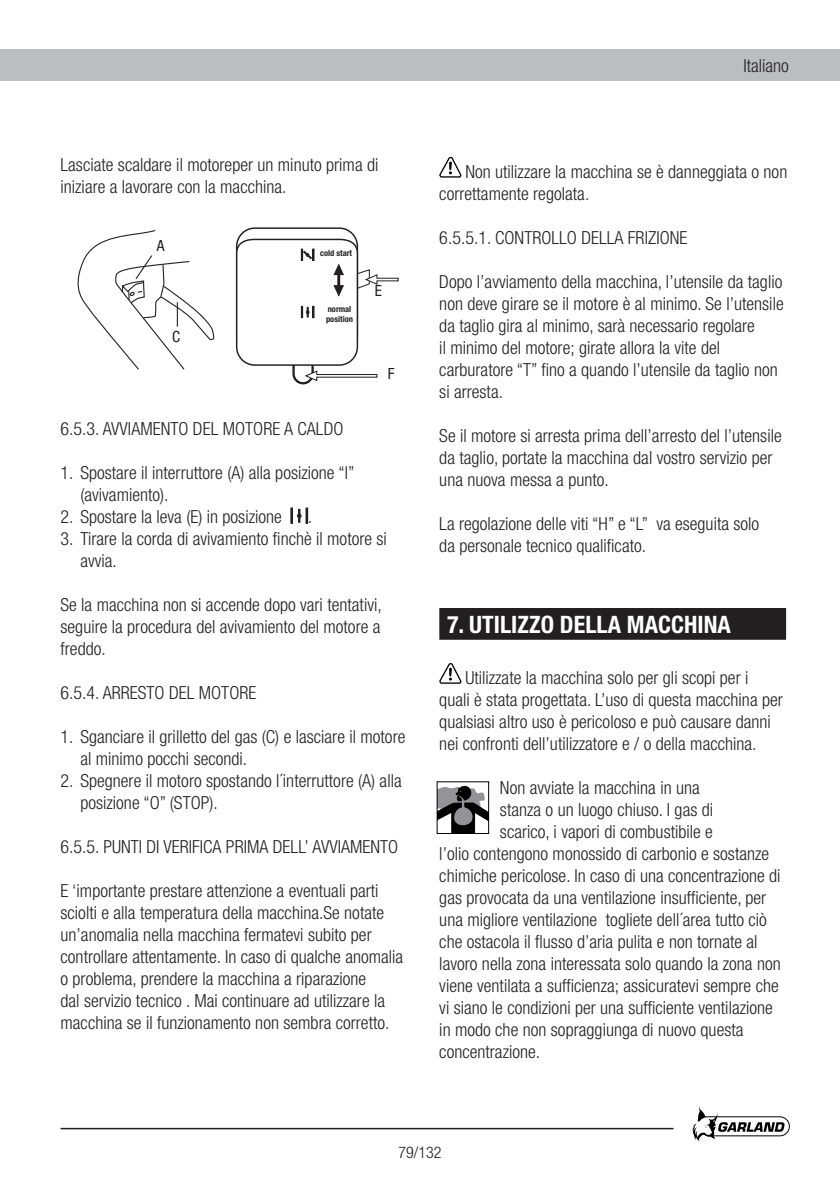
<style>
.page{position:relative;width:840px;height:1191px;background:#fff}
.page>*{position:absolute;margin:0;border:0;box-sizing:border-box;transform-origin:0 0}
.t1{font:700 condensed 24px "Helvetica Neue";color:#fff}
.t2{font:300 condensed 18px/22px "Helvetica Neue";color:#231f20}
.t3{font:300 condensed 16px "Helvetica Neue";color:#231f20}
.t4{font:condensed 15.4px "Helvetica Neue";color:#231f20}
.t5{font:700 condensed 8.4px/10.2px "Helvetica Neue";color:#231f20}
</style>
<div class="page">
<div style="left:0;top:50px;width:839px;height:31px;background:#bcbdc0"></div>
<svg style="left:692px;top:1107px;width:97px;height:34px"></svg>
<hr style="left:60px;top:1127px;width:613px;height:2px;background:#231f20">
<div style="left:305px;top:508px;width:3px;height:15px;border:1px solid #231f20"></div>
<svg style="left:290px;top:508px;width:17px;height:15px"></svg>
<svg style="left:439px;top:157px;width:23px;height:21px"></svg>
<div style="left:440px;top:609px;width:344px;height:30px;background:#231f20"></div>
<div style="left:439px;top:608px;width:346px;height:32px;border:2px solid #231f20"></div>
<svg style="left:439px;top:663px;width:23px;height:21px"></svg>
<svg style="left:438px;top:785px;width:48px;height:46px"></svg>
<div style="left:436px;top:781px;width:52px;height:52px;border:1px solid #000"></div>
<div style="left:292px;top:352px;width:21px;height:32px;border:2px solid #231f20;border-radius:9px"></div>
<svg style="left:235px;top:238px;width:163px;height:143px"></svg>
<svg style="left:77px;top:230px;width:137px;height:140px"></svg>
<p class="t2" style="left:60px;top:154px;width:319px">Lasciate scaldare il motoreper un minuto prima di iniziare a lavorare con la macchina.</p>
<p class="t4" style="left:157px;top:236px;width:9px">A</p>
<p class="t4" style="left:172px;top:328px;width:10px">C</p>
<p class="t5" style="left:320px;top:248px;width:33px">cold start</p>
<p class="t5" style="left:326px;top:304px;width:28px">normal position</p>
<p class="t4" style="left:374px;top:281px;width:9px">E</p>
<p class="t4" style="left:387px;top:364px;width:8px">F</p>
<p class="t2" style="left:60px;top:418px;width:284px">6.5.3. AVVIAMENTO DEL MOTORE A CALDO</p>
<p class="t2" style="left:80px;top:462px;width:275px;text-indent:-20px">1. Spostare il interruttore (A) alla posizione “I” (avivamiento).</p>
<p class="t2" style="left:60px;top:506px;width:223px">2. Spostare la leva (E) in posizione</p>
<p class="t2" style="left:308px;top:506px;width:6px">.</p>
<p class="t2" style="left:80px;top:528px;width:308px;text-indent:-20px">3. Tirare la corda di avivamiento finchè il motore si avvia.</p>
<p class="t2" style="left:60px;top:594px;width:322px;text-align:justify">Se la macchina non si accende dopo vari tentativi, seguire la procedura del avivamiento del motore a freddo.</p>
<p class="t2" style="left:60px;top:682px;width:197px">6.5.4. ARRESTO DEL MOTORE</p>
<p class="t2" style="left:80px;top:726px;width:326px;text-indent:-20px">1. Sganciare il grilletto del gas (C) e lasciare il motore al minimo pocchi secondi.</p>
<p class="t2" style="left:80px;top:770px;width:322px;text-indent:-20px">2. Spegnere il motoro spostando l´interruttore (A) alla posizione “O” (STOP).</p>
<p class="t2" style="left:60px;top:836px;width:339px">6.5.5. PUNTI DI VERIFICA PRIMA DELL’ AVVIAMENTO</p>
<p class="t2" style="left:60px;top:880px;width:344px">E ‘importante prestare attenzione a eventuali parti sciolti e alla temperatura della macchina.Se notate un’anomalia nella macchina fermatevi subito per controllare attentamente. In caso di qualche anomalia o problema, prendere la macchina a riparazione<br>dal servizio tecnico . Mai continuare ad utilizzare la macchina se il funzionamento non sembra corretto.</p>
<p class="t2" style="left:743px;top:55px;width:47px">Italiano</p>
<p class="t2" style="left:439px;top:160px;width:349px;text-indent:26px">Non utilizzare la macchina se è danneggiata o non correttamente regolata.</p>
<p class="t2" style="left:439px;top:226px;width:249px">6.5.5.1. CONTROLLO DELLA FRIZIONE</p>
<p class="t2" style="left:439px;top:270px;width:345px">Dopo l’avviamento della macchina, l’utensile da taglio non deve girare se il motore è al minimo. Se l’utensile da taglio gira al minimo, sarà necessario regolare<br>il minimo del motore; girate allora la vite del carburatore “T” fino a quando l’utensile da taglio non si arresta.</p>
<p class="t2" style="left:439px;top:424px;width:344px">Se il motore si arresta prima dell’arresto del l’utensile da taglio, portate la macchina dal vostro servizio per una nuova messa a punto.</p>
<p class="t2" style="left:439px;top:512px;width:321px">La regolazione delle viti “H” e “L” va eseguita solo da personale tecnico qualificato.</p>
<h1 class="t1" style="left:447px;top:610px;width:285px">7. UTILIZZO DELLA MACCHINA</h1>
<p class="t2" style="left:439px;top:666px;width:345px;text-indent:26px">Utilizzate la macchina solo per gli scopi per i quali è stata progettata. L’uso di questa macchina per qualsiasi altro uso è pericoloso e può causare danni nei confronti dell’utilizzatore e / o della macchina.</p>
<p class="t2" style="left:499px;top:776px;width:201px">Non avviate la macchina in una</p>
<p class="t2" style="left:499px;top:798px;width:214px">stanza o un luogo chiuso. I gas di</p>
<p class="t2" style="left:499px;top:820px;width:214px">scarico, i vapori di combustibile e</p>
<p class="t2" style="left:439px;top:842px;width:331px">l’olio contengono monossido di carbonio e sostanze</p>
<p class="t2" style="left:439px;top:864px;width:342px">chimiche pericolose. In caso di una concentrazione di</p>
<p class="t2" style="left:439px;top:886px;width:328px">gas provocata da una ventilazione insufficiente, per</p>
<p class="t2" style="left:439px;top:908px;width:329px">una migliore ventilazione togliete dell´area tutto ciò</p>
<p class="t2" style="left:439px;top:930px;width:319px">che ostacola il flusso d’aria pulita e non tornate al</p>
<p class="t2" style="left:439px;top:952px;width:343px">lavoro nella zona interessata solo quando la zona non</p>
<p class="t2" style="left:439px;top:974px;width:341px">viene ventilata a sufficienza; assicuratevi sempre che</p>
<p class="t2" style="left:439px;top:996px;width:335px">vi siano le condizioni per una sufficiente ventilazione</p>
<p class="t2" style="left:439px;top:1018px;width:305px">in modo che non sopraggiunga di nuovo questa</p>
<p class="t2" style="left:439px;top:1040px;width:102px">concentrazione.</p>
<p class="t3" style="left:398px;top:1143px;width:45px">79/132</p>
</div>
